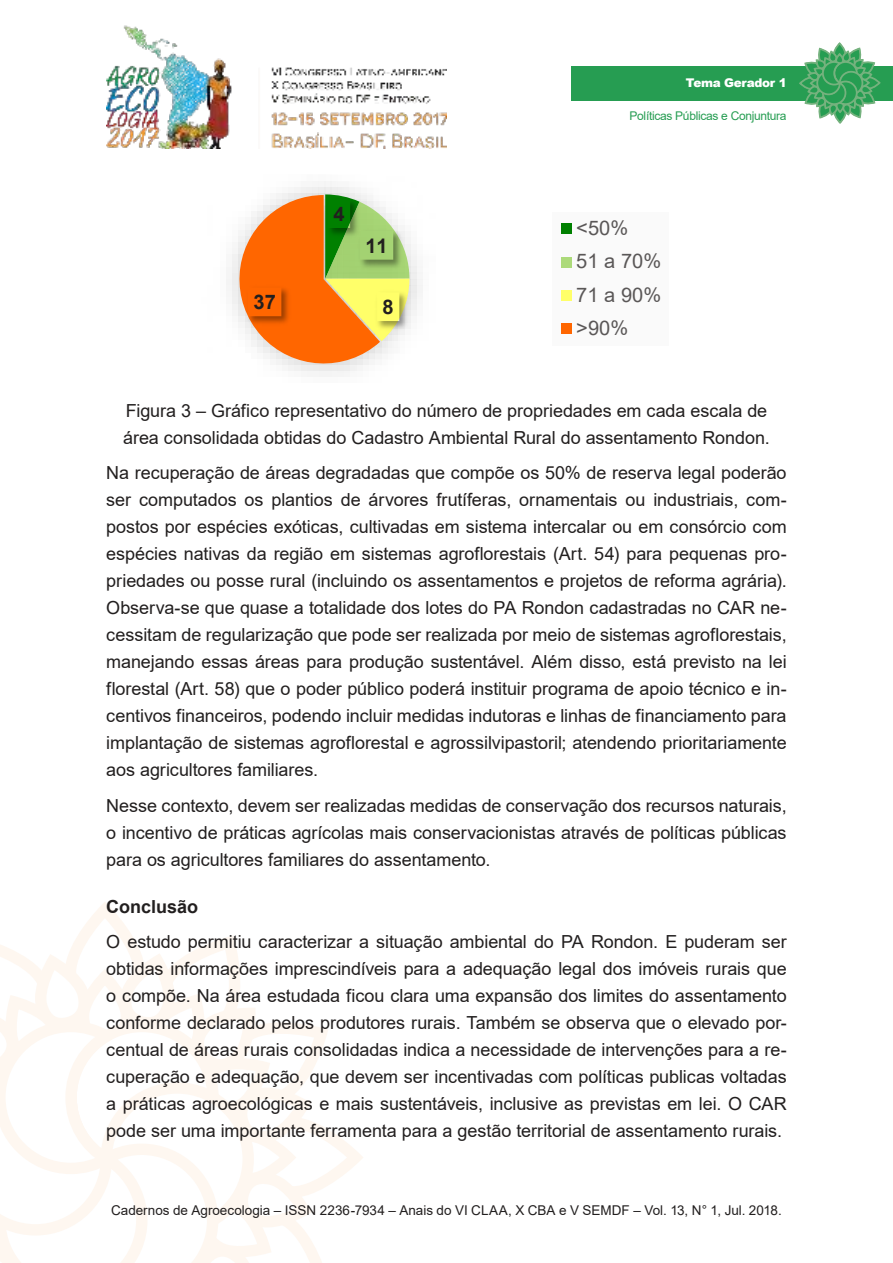
<style>
.page{position:relative;width:893px;height:1263px;background:#fff}
.page>*{position:absolute;margin:0;border:0;box-sizing:border-box;transform-origin:0 0}
.t1{font:20.1px/33.3px "Arial";color:#5a5757}
.t2{font:700 20.1px "Arial";color:#221f1f}
.t3{font:18px/27px "Arial";letter-spacing:-.005em;color:#221f1f;text-align:justify}
.t4{font:700 18px "Arial";color:#221f1f}
.t5{font:13.5px "Arial";color:#221f1f}
.t6{font:12px "Arial";letter-spacing:-.025em;color:#269d52}
.t7{font:900 12px "Arial";letter-spacing:-.025em;color:#fff}
</style>
<div class="page">
<img style="left:106px;top:25px;width:340px;height:124px">
<svg style="left:0;top:910px;width:363px;height:353px"></svg>
<div style="left:571px;top:66px;width:322px;height:34px;background:#269d52"></div>
<svg style="left:798px;top:43px;width:83px;height:81px"></svg>
<img style="left:226px;top:181px;width:192px;height:196px">
<svg style="left:230px;top:194px;width:179px;height:179px"></svg>
<img style="left:324px;top:196px;width:37px;height:43px">
<img style="left:356px;top:227px;width:49px;height:44px">
<img style="left:374px;top:289px;width:37px;height:43px">
<img style="left:244px;top:284px;width:49px;height:44px">
<div style="left:553px;top:212px;width:116px;height:133px;background:#f4f4f4"></div>
<div style="left:562px;top:224px;width:10px;height:10px;background:#008000"></div>
<div style="left:562px;top:257px;width:10px;height:10px;background:#acda7a"></div>
<div style="left:562px;top:290px;width:10px;height:10px;background:#ffff69"></div>
<div style="left:562px;top:323px;width:10px;height:11px;background:#f60"></div>
<p class="t2" style="left:333px;top:206px;width:13px">4</p>
<p class="t2" style="left:365px;top:238px;width:24px">11</p>
<p class="t2" style="left:253px;top:295px;width:24px">37</p>
<p class="t2" style="left:383px;top:299px;width:13px">8</p>
<p class="t7" style="left:686px;top:76px;width:102px">Tema Gerador 1</p>
<p class="t6" style="left:630px;top:112px;width:159px">Políticas Públicas e Conjuntura</p>
<p class="t1" style="left:576px;top:213px;width:87px">&lt;50%<br>51 a 70%<br>71 a 90% &gt;90%</p>
<p class="t3" style="left:123px;top:398px;width:648px">Figura 3 – Gráfico representativo do número de propriedades em cada escala de área consolidada obtidas do Cadastro Ambiental Rural do assentamento Rondon.</p>
<p class="t3" style="left:106px;top:461px;width:682px">Na recuperação de áreas degradadas que compõe os 50% de reserva legal poderão ser computados os plantios de árvores frutíferas, ornamentais ou industriais, com&shy;postos por espécies exóticas, cultivadas em sistema intercalar ou em consórcio com espécies nativas da região em sistemas agroflorestais (Art. 54) para pequenas pro&shy;priedades ou posse rural (incluindo os assentamentos e projetos de reforma agrária).<br>Observa-se que quase a totalidade dos lotes do PA Rondon cadastradas no CAR ne&shy;cessitam de regularização que pode ser realizada por meio de sistemas agroflorestais, manejando essas áreas para produção sustentável. Além disso, está previsto na lei florestal (Art. 58) que o poder público poderá instituir programa de apoio técnico e in&shy;centivos financeiros, podendo incluir medidas indutoras e linhas de financiamento para implantação de sistemas agroflorestal e agrossilvipastoril; atendendo prioritariamente aos agricultores familiares.</p>
<p class="t3" style="left:106px;top:793px;width:682px">Nesse contexto, devem ser realizadas medidas de conservação dos recursos naturais, o incentivo de práticas agrícolas mais conservacionistas através de políticas públicas para os agricultores familiares do assentamento.</p>
<p class="t4" style="left:106px;top:900px;width:93px">Conclusão</p>
<p class="t3" style="left:106px;top:930px;width:682px">O estudo permitiu caracterizar a situação ambiental do PA Rondon. E puderam ser obtidas informações imprescindíveis para a adequação legal dos imóveis rurais que o compõe. Na área estudada ficou clara uma expansão dos limites do assentamento conforme declarado pelos produtores rurais. Também se observa que o elevado por&shy;centual de áreas rurais consolidadas indica a necessidade de intervenções para a re&shy;cuperação e adequação, que devem ser incentivadas com políticas publicas voltadas a práticas agroecológicas e mais sustentáveis, inclusive as previstas em lei. O CAR pode ser uma importante ferramenta para a gestão territorial de assentamento rurais.</p>
<p class="t5" style="left:111px;top:1205px;width:672px">Cadernos de Agroecologia – ISSN 2236-7934 – Anais do VI CLAA, X CBA e V SEMDF – Vol. 13, N° 1, Jul. 2018.</p>
</div>
